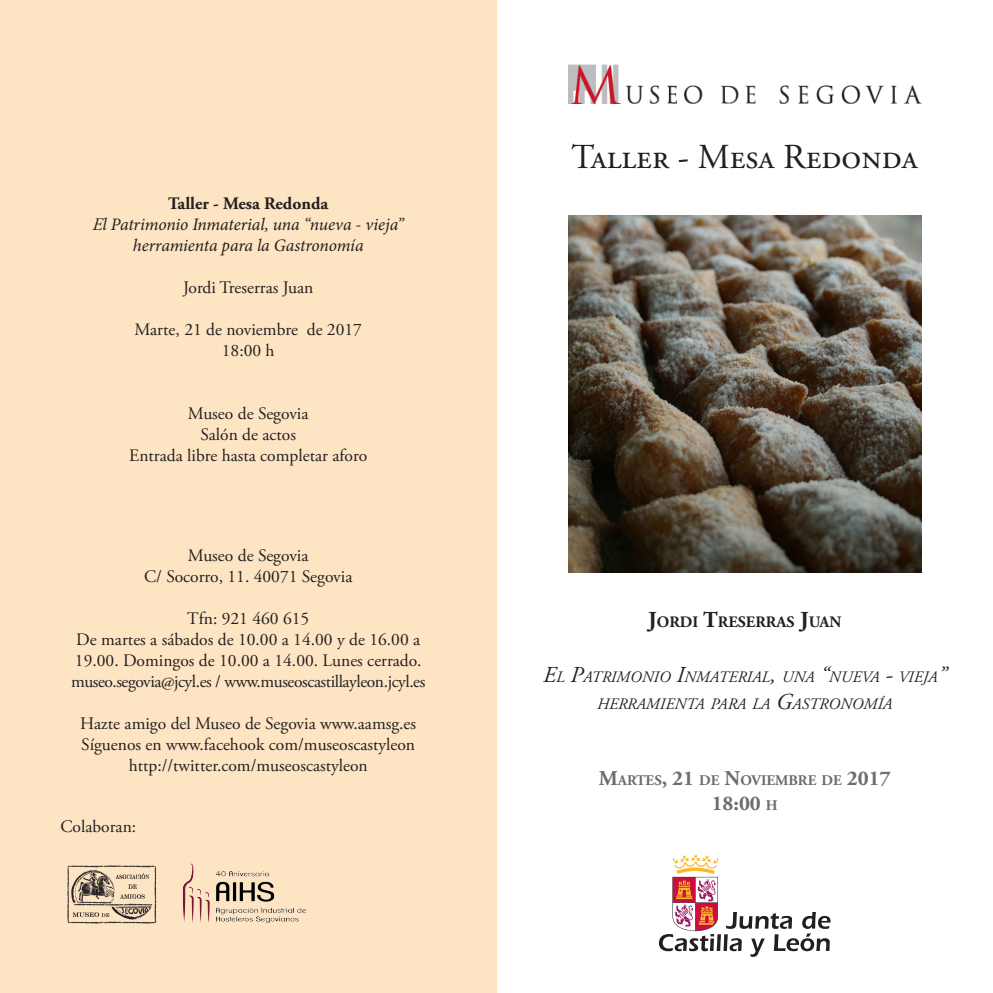
<style>
.page{position:relative;width:993px;height:993px;background:#fff}
.page>*{position:absolute;margin:0;border:0;box-sizing:border-box;transform-origin:0 0}
.t1{font:35px "Adobe Garamond Pro";color:#231f20}
.t2{font:700 21px "Adobe Garamond Pro";color:#6c6d70}
.t3{font:17.5px/21px "Adobe Garamond Pro";color:#231f20}
.t4{font:italic 17.5px "Minion Pro";letter-spacing:-.01em;color:#231f20}
.t5{font:17.5px "Adobe Garamond Pro";letter-spacing:-.025em;color:#231f20}
.t6{font:700 17.5px "Adobe Garamond Pro";color:#231f20}
.t7{font:italic 15.92px "Adobe Garamond Pro";color:#231f20}
.t8{font:700 15.92px "Adobe Garamond Pro";color:#231f20}
.t9{font:700 14.7px "Adobe Garamond Pro";color:#6c6d70}
.s1{font-family:"Adobe Garamond Pro"}
.s2{font-size:22.75px}
.s3{font-size:21px}
.s4{font-size:14.7px}
</style>
<div class="page">
<div style="left:0;top:0;width:496px;height:992px;background:#fde4c3"></div>
<svg style="left:659px;top:854px;width:171px;height:102px"></svg>
<img style="left:568px;top:64px;width:352px;height:40px">
<img style="left:67px;top:865px;width:90px;height:59px">
<img style="left:568px;top:215px;width:352px;height:357px">
<img style="left:183px;top:862px;width:123px;height:62px">
<p class="t6" style="left:168px;top:193px;width:161px">Taller - Mesa Redonda</p>
<p class="t4" style="left:93px;top:212px;width:313px"><span class="s1">E</span>l Patrimonio Inmaterial, una “nueva - vieja”</p>
<p class="t4" style="left:133px;top:233px;width:232px">herramienta para la Gastronomía</p>
<p class="t3" style="left:183px;top:277px;width:132px">Jordi Treserras Juan</p>
<p class="t3" style="left:134px;top:319px;width:229px">Marte, 21 de noviembre de 2017</p>
<p class="t3" style="left:222px;top:340px;width:54px">18:00 h</p>
<p class="t3" style="left:188px;top:403px;width:122px">Museo de Segovia</p>
<p class="t3" style="left:200px;top:424px;width:97px">Salón de actos</p>
<p class="t3" style="left:129px;top:445px;width:239px">Entrada libre hasta completar aforo</p>
<p class="t3" style="left:188px;top:545px;width:122px">Museo de Segovia</p>
<p class="t3" style="left:144px;top:566px;width:210px">C/ Socorro, 11. 40071 Segovia</p>
<p class="t3" style="left:187px;top:608px;width:124px">Tfn: 921 460 615</p>
<p class="t3" style="left:75px;top:629px;width:348px">De martes a sábados de 10.00 a 14.00 y de 16.00 a<br>19.00. Domingos de 10.00 a 14.00. Lunes cerrado.</p>
<p class="t5" style="left:71px;top:670px;width:356px">museo.segovia@jcyl.es / www.museoscastillayleon.jcyl.es</p>
<p class="t3" style="left:80px;top:713px;width:337px">Hazte amigo del Museo de Segovia www.aamsg.es</p>
<p class="t3" style="left:81px;top:734px;width:335px;text-align:center">Síguenos en www.facehook com/museoscastyleon http://twitter.com/museoscastyleon</p>
<p class="t3" style="left:60px;top:816px;width:77px">Colaboran:</p>
<p class="t1" style="left:571px;top:136px;width:347px">Taller - Mesa Redonda</p>
<p class="t8" style="left:648px;top:612px;width:195px"><span class="s2">J</span>ORDI <span class="s2">T</span>RESERRAS <span class="s2">J</span>UAN</p>
<p class="t7" style="left:543px;top:666px;width:404px"><span class="s2">E</span>L <span class="s2">P</span>ATRIMONIO <span class="s2">I</span>NMATERIAL<span class="s2">,</span> UNA <span class="s2">“</span>NUEVA <span class="s2">-</span> VIEJA<span class="s2">”</span></p>
<p class="t7" style="left:596px;top:694px;width:297px">HERRAMIENTA PARA LA <span class="s2">G</span>ASTRONOMÍA</p>
<p class="t9" style="left:598px;top:771px;width:293px"><span class="s3">M</span>ARTES<span class="s3">, 21</span> DE <span class="s3">N</span>OVIEMBRE DE <span class="s3">2017</span></p>
<p class="t2" style="left:711px;top:790px;width:68px">18:00 <span class="s4">H</span></p>
</div>
